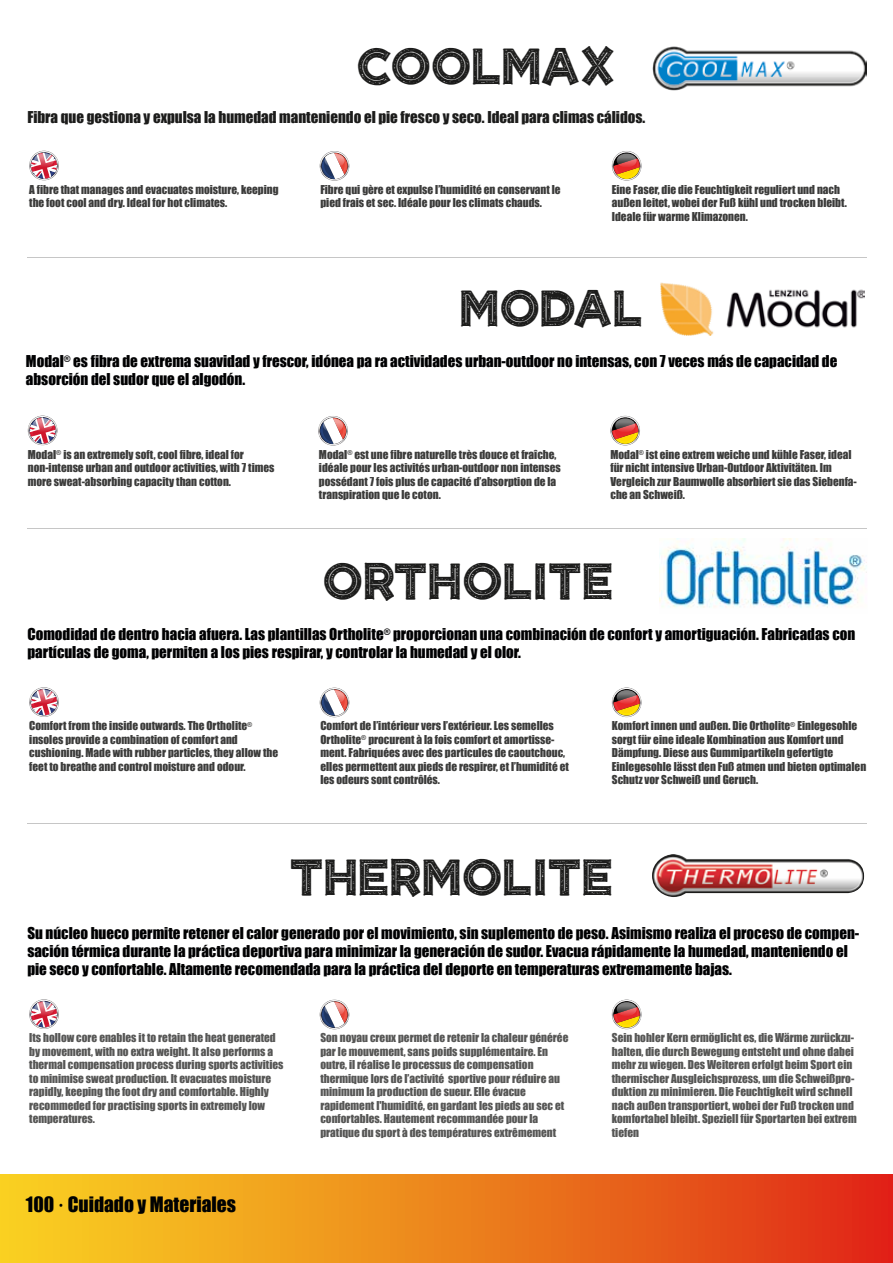
<style>
.page{position:relative;width:893px;height:1263px;background:#fff}
.page>*{position:absolute;margin:0;border:0;box-sizing:border-box;transform-origin:0 0}
.t1{font:40.5px "CF Tangerine Grunge";color:#1c1c1b}
.t2{font:19.5px "Impact";color:#000102}
.t3{font:15px/18px "Impact";color:#000102}
.t4{font:15px "Impact";color:#1c1c1b}
.t5{font:11.25px/13.5px "Impact";color:#3c3c3b}
.t6{font:11.25px/13.5px "Impact";color:#575756}
</style>
<div class="page">
<div style="left:0;top:1174px;width:893px;height:89px;background:linear-gradient(to right,#fad822,#e02917)"></div>
<svg style="left:318px;top:416px;width:30px;height:29px"></svg>
<svg style="left:323px;top:418px;width:20px;height:14px"></svg>
<svg style="left:611px;top:416px;width:29px;height:29px"></svg>
<svg style="left:615px;top:418px;width:20px;height:14px"></svg>
<svg style="left:28px;top:416px;width:29px;height:29px"></svg>
<svg style="left:33px;top:418px;width:20px;height:14px"></svg>
<img style="left:661px;top:282px;width:203px;height:53px">
<img style="left:652px;top:46px;width:215px;height:45px">
<svg style="left:320px;top:151px;width:29px;height:29px"></svg>
<svg style="left:325px;top:154px;width:19px;height:14px"></svg>
<svg style="left:612px;top:151px;width:29px;height:29px"></svg>
<svg style="left:617px;top:154px;width:20px;height:13px"></svg>
<svg style="left:29px;top:151px;width:30px;height:29px"></svg>
<svg style="left:34px;top:153px;width:20px;height:14px"></svg>
<svg style="left:320px;top:688px;width:29px;height:29px"></svg>
<svg style="left:325px;top:690px;width:19px;height:14px"></svg>
<svg style="left:612px;top:688px;width:29px;height:29px"></svg>
<svg style="left:617px;top:690px;width:20px;height:14px"></svg>
<svg style="left:29px;top:687px;width:30px;height:30px"></svg>
<svg style="left:29px;top:688px;width:30px;height:28px"></svg>
<svg style="left:34px;top:690px;width:20px;height:14px"></svg>
<svg style="left:320px;top:1000px;width:29px;height:29px"></svg>
<svg style="left:325px;top:1002px;width:19px;height:14px"></svg>
<svg style="left:612px;top:1000px;width:29px;height:29px"></svg>
<svg style="left:617px;top:1002px;width:20px;height:14px"></svg>
<svg style="left:29px;top:999px;width:30px;height:30px"></svg>
<svg style="left:29px;top:1000px;width:30px;height:28px"></svg>
<svg style="left:34px;top:1002px;width:20px;height:14px"></svg>
<hr style="left:27px;top:257px;width:840px;height:1px;background:#c6c6c6">
<hr style="left:27px;top:528px;width:840px;height:1px;background:#c6c6c6">
<hr style="left:27px;top:823px;width:840px;height:1px;background:#c6c6c6">
<img style="left:660px;top:538px;width:207px;height:70px">
<img style="left:652px;top:854px;width:212px;height:43px">
<h1 class="t1" style="left:356px;top:45px;width:261px">COOLMAX</h1>
<h3 class="t4" style="left:27px;top:105px;width:619px">Fibra que gestiona y expulsa la humedad manteniendo el pie fresco y seco. Ideal para climas cálidos.</h3>
<p class="t5" style="left:29px;top:182px;width:251px">A fibre that manages and evacuates moisture, keeping the foot cool and dry. Ideal for hot climates.</p>
<p class="t5" style="left:320px;top:182px;width:242px">Fibre qui gère et expulse l’humidité en conservant le pied frais et sec. Idéale pour les climats chauds.</p>
<p class="t5" style="left:612px;top:182px;width:237px">Eine Faser, die die Feuchtigkeit reguliert und nach außen leitet, wobei der Fuß kühl und trocken bleibt.<br>Ideale für warme Klimazonen.</p>
<h1 class="t1" style="left:460px;top:287px;width:185px">MODAL</h1>
<h3 class="t3" style="left:26px;top:352px;width:813px">Modal<sup>®</sup> es fibra de extrema suavidad y frescor, idónea pa ra actividades urban-outdoor no intensas, con 7 veces más de capacidad de absorción del sudor que el algodón.</h3>
<p class="t5" style="left:28px;top:447px;width:248px">Modal<sup>®</sup> is an extremely soft, cool fibre, ideal for non-intense urban and outdoor activities, with 7 times more sweat-absorbing capacity than cotton.</p>
<p class="t5" style="left:319px;top:447px;width:243px">Modal<sup>®</sup> est une fibre naturelle très douce et fraîche, idéale pour les activités urban-outdoor non intenses possédant 7 fois plus de capacité d’absorption de la transpiration que le coton.</p>
<p class="t5" style="left:610px;top:447px;width:248px">Modal<sup>®</sup> ist eine extrem weiche und kühle Faser, ideal für nicht intensive Urban-Outdoor Aktivitäten. Im Vergleich zur Baumwolle absorbiert sie das Siebenfa&shy;che an Schweiß.</p>
<h1 class="t1" style="left:322px;top:560px;width:292px">ORTHOLITE</h1>
<h3 class="t3" style="left:27px;top:625px;width:829px">Comodidad de dentro hacia afuera. Las plantillas Ortholite<sup>®</sup> proporcionan una combinación de confort y amortiguación. Fabricadas con partículas de goma, permiten a los pies respirar, y controlar la humedad y el olor.</h3>
<p class="t5" style="left:29px;top:719px;width:250px">Comfort from the inside outwards. The Ortholite<sup>® </sup>insoles provide a combination of comfort and cushioning. Made with rubber particles, they allow the feet to breathe and control moisture and odour.</p>
<p class="t5" style="left:320px;top:719px;width:250px">Comfort de l’intérieur vers l’extérieur. Les semelles Ortholite<sup>®</sup> procurent à la fois comfort et amortisse&shy;ment. Fabriquées avec des particules de caoutchouc, elles permettent aux pieds de respirer, et l’humidité et les odeurs sont contrôlés.</p>
<p class="t5" style="left:612px;top:719px;width:256px">Komfort innen und außen. Die Ortholite<sup>®</sup> Einlegesohle sorgt für eine ideale Kombination aus Komfort und Dämpfung. Diese aus Gummipartikeln gefertigte Einlegesohle lässt den Fuß atmen und bieten optimalen Schutz vor Schweiß und Geruch.</p>
<h1 class="t1" style="left:289px;top:856px;width:325px">THERMOLITE</h1>
<p class="t3" style="left:27px;top:924px;width:833px">Su núcleo hueco permite retener el calor generado por el movimiento, sin suplemento de peso. Asimismo realiza el proceso de compen&shy;sación térmica durante la práctica deportiva para minimizar la generación de sudor. Evacua rápidamente la humedad, manteniendo el pie seco y confortable. Altamente recomendada para la práctica del deporte en temperaturas extremamente bajas.</p>
<p class="t6" style="left:29px;top:1031px;width:256px">Its hollow core enables it to retain the heat generated by movement, with no extra weight. It also performs a thermal compensation process during sports activities to minimise sweat production. It evacuates moisture rapidly, keeping the foot dry and comfortable. Highly recommeded for practising sports in extremely low temperatures.</p>
<p class="t6" style="left:320px;top:1031px;width:249px">Son noyau creux permet de retenir la chaleur générée par le mouvement, sans poids supplémentaire. En outre, il réalise le processus de compensation thermique lors de l’activité sportive pour réduire au minimum la production de sueur. Elle évacue rapidement l'humidité, en gardant les pieds au sec et confortables. Hautement recommandée pour la pratique du sport à des températures extrêmement</p>
<p class="t6" style="left:612px;top:1031px;width:246px">Sein hohler Kern ermöglicht es, die Wärme zurückzu&shy;halten, die durch Bewegung entsteht und ohne dabei mehr zu wiegen. Des Weiteren erfolgt beim Sport ein thermischer Ausgleichsprozess, um die Schweißpro&shy;duktion zu minimieren. Die Feuchtigkeit wird schnell nach außen transportiert, wobei der Fuß trocken und komfortabel bleibt. Speziell für Sportarten bei extrem tiefen</p>
<h2 class="t2" style="left:26px;top:1189px;width:212px">100 · Cuidado y Materiales</h2>
</div>
